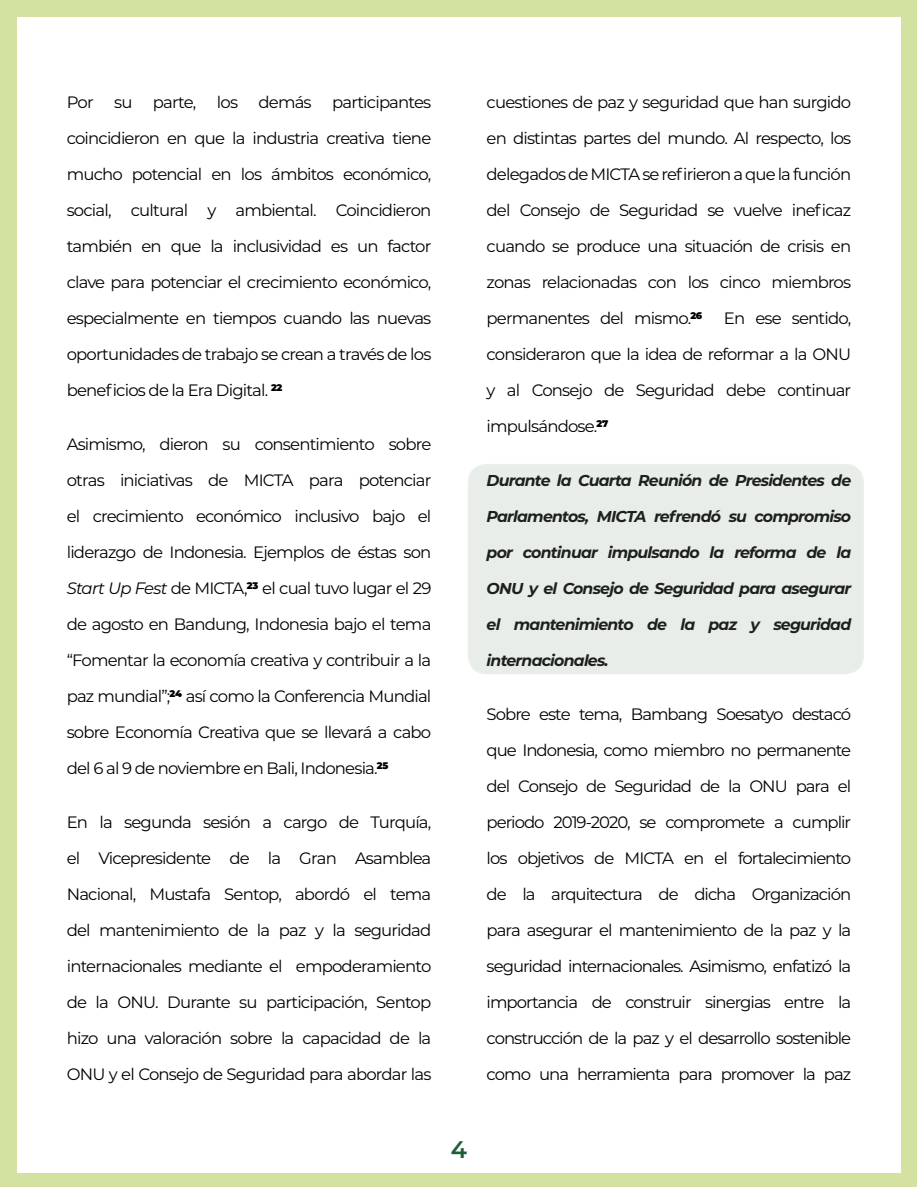
<style>
.page{position:relative;width:918px;height:1188px;background:#fff}
.page>*{position:absolute;margin:0;border:0;box-sizing:border-box;transform-origin:0 0}
.t1{font:600 24px "Montserrat";color:#1c6136}
.Texto_CEIGB{font:16.5px/36px "Montserrat";letter-spacing:-.05em;color:#000;text-align:justify}
.Resalte_CEIGB{font:italic 700 15.75px "Montserrat";letter-spacing:-.05em;color:#000}
.s1{font-style:italic}
</style>
<div class="page">
<div style="left:1px;top:1px;width:916px;height:1186px;background:#d3e2a1"></div>
<div style="left:17px;top:17px;width:884px;height:1155px;background:#fff"></div>
<div style="left:469px;top:465px;width:394px;height:209px;background:#e9edea;border-radius:18px"></div>
<div style="left:468px;top:464px;width:396px;height:210px;border:2px solid #92b792;border-radius:18px"></div>
<p class="Texto_CEIGB" style="left:67px;top:84px;width:366px">Por su parte, los demás participantes coincidieron en que la industria creativa tiene mucho potencial en los ámbitos económico, social, cultural y ambiental. Coincidieron también en que la inclusividad es un factor clave para potenciar el crecimiento económico, especialmente en tiempos cuando las nuevas oportunidades de trabajo se crean a través de los beneficios de la Era Digital. <sup>22</sup></p>
<p class="Texto_CEIGB" style="left:67px;top:426px;width:366px">Asimismo, dieron su consentimiento sobre otras iniciativas de MICTA para potenciar el crecimiento económico inclusivo bajo el liderazgo de Indonesia. Ejemplos de éstas son <span class="s1">Start Up Fest</span> de MICTA,<sup>23</sup> el cual tuvo lugar el 29 de agosto en Bandung, Indonesia bajo el tema “Fomentar la economía creativa y contribuir a la paz mundial”;<sup>24</sup> así como la Conferencia Mundial sobre Economía Creativa que se llevará a cabo del 6 al 9 de noviembre en Bali, Indonesia.<sup>25</sup></p>
<p class="Texto_CEIGB" style="left:67px;top:804px;width:366px">En la segunda sesión a cargo de Turquía, el Vicepresidente de la Gran Asamblea Nacional, Mustafa Sentop, abordó el tema del mantenimiento de la paz y la seguridad internacionales mediante el empoderamiento de la ONU. Durante su participación, Sentop hizo una valoración sobre la capacidad de la ONU y el Consejo de Seguridad para abordar las</p>
<p class="Texto_CEIGB" style="left:487px;top:84px;width:366px">cuestiones de paz y seguridad que han surgido en distintas partes del mundo. Al respecto, los delegados de MICTA se refirieron a que la función del Consejo de Seguridad se vuelve ineficaz cuando se produce una situación de crisis en zonas relacionadas con los cinco miembros permanentes del mismo.<sup>26</sup></p>
<p class="Texto_CEIGB" style="left:487px;top:300px;width:366px;text-indent:237px">En ese sentido, consideraron que la idea de reformar a la ONU y al Consejo de Seguridad debe continuar impulsándose.<sup>27</sup></p>
<p class="Resalte_CEIGB" style="left:487px;top:469px;width:366px">Durante la Cuarta Reunión de Presidentes de</p>
<p class="Resalte_CEIGB" style="left:487px;top:505px;width:366px">Parlamentos, MICTA refrendó su compromiso</p>
<p class="Resalte_CEIGB" style="left:487px;top:541px;width:366px">por continuar impulsando la reforma de la</p>
<p class="Resalte_CEIGB" style="left:487px;top:577px;width:366px">ONU y el Consejo de Seguridad para asegurar</p>
<p class="Resalte_CEIGB" style="left:487px;top:613px;width:366px">el mantenimiento de la paz y seguridad</p>
<p class="Resalte_CEIGB" style="left:487px;top:649px;width:124px">internacionales.</p>
<p class="Texto_CEIGB" style="left:487px;top:696px;width:366px">Sobre este tema, Bambang Soesatyo destacó que Indonesia, como miembro no permanente del Consejo de Seguridad de la ONU para el periodo 2019-2020, se compromete a cumplir los objetivos de MICTA en el fortalecimiento de la arquitectura de dicha Organización para asegurar el mantenimiento de la paz y la seguridad internacionales. Asimismo, enfatizó la importancia de construir sinergias entre la construcción de la paz y el desarrollo sostenible como una herramienta para promover la paz</p>
<h1 class="t1" style="left:451px;top:1133px;width:18px">4</h1>
</div>
